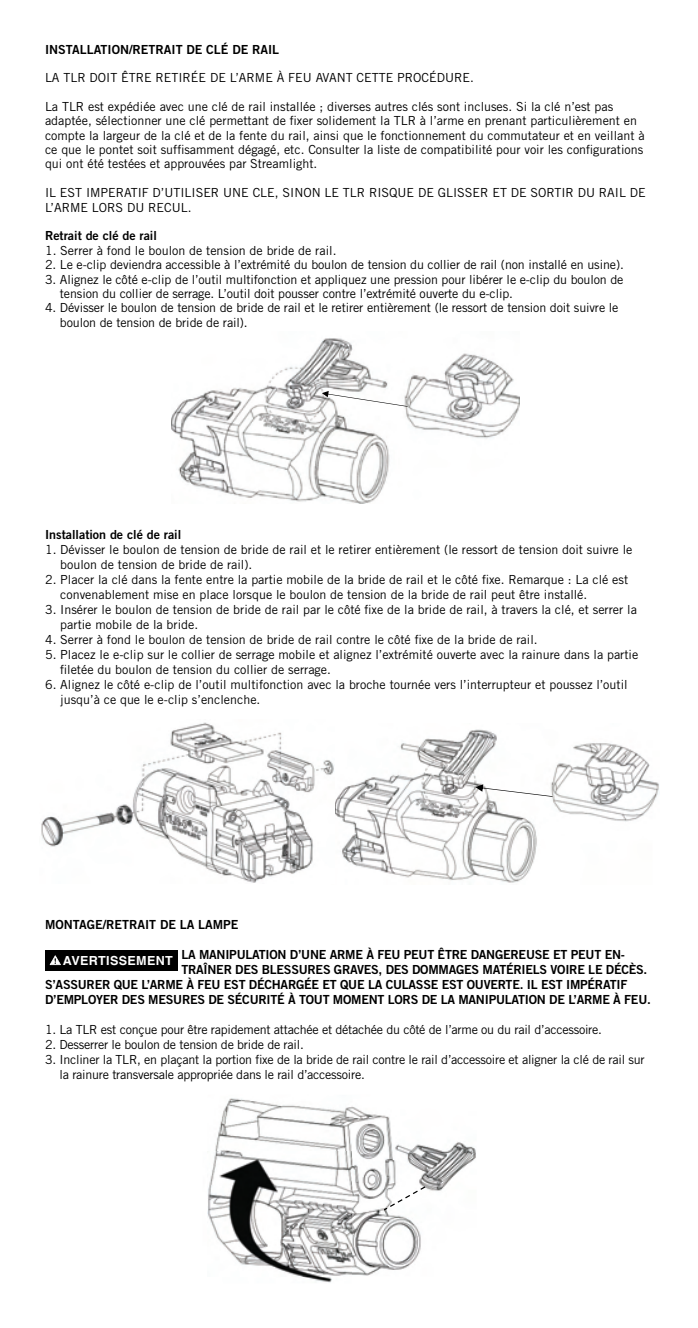
<style>
.page{position:relative;width:698px;height:1328px;background:#fff}
.page>*{position:absolute;margin:0;border:0;box-sizing:border-box;transform-origin:0 0}
.WARNING_BODY{font:12.5px/14.5px "Trade Gothic LT Std";color:#000}
.WARNING_BODY-2{font:12.5px/15px "Trade Gothic LT Std";letter-spacing:-.02em;color:#000}
.WARNING_BODY-3{font:12.5px "Trade Gothic LT Std Bd 2";letter-spacing:-.02em;color:#000}
.WARNING_BODY-4{font:12.5px "Trade Gothic LT Std Bd 2";color:#000}
.t1{font:700 12.5px "Helvetica";letter-spacing:.03em;color:#fff}
</style>
<div class="page">
<div style="left:45px;top:950px;width:133px;height:21px;background:#000"></div>
<svg style="left:50px;top:955px;width:11px;height:10px"></svg>
<img style="left:172px;top:338px;width:347px;height:165px">
<svg style="left:322px;top:391px;width:85px;height:16px"></svg>
<img style="left:335px;top:729px;width:324px;height:154px">
<svg style="left:475px;top:784px;width:77px;height:13px"></svg>
<img style="left:41px;top:722px;width:293px;height:161px">
<img style="left:215px;top:1098px;width:261px;height:178px">
<svg style="left:382px;top:1185px;width:44px;height:26px"></svg>
<img style="left:207px;top:1211px;width:125px;height:72px">
<img style="left:208px;top:1151px;width:143px;height:125px">
<p class="WARNING_BODY-4" style="left:45px;top:42px;width:236px">INSTALLATION/RETRAIT DE CLÉ DE RAIL</p>
<p class="WARNING_BODY" style="left:45px;top:70px;width:430px">LA TLR DOIT ÊTRE RETIRÉE DE L’ARME À FEU AVANT CETTE PROCÉDURE.</p>
<p class="WARNING_BODY" style="left:45px;top:99px;width:601px">La TLR est expédiée avec une clé de rail installée ; diverses autres clés sont incluses. Si la clé n’est pas adaptée, sélectionner une clé permettant de fixer solidement la TLR à l’arme en prenant particulièrement en compte la largeur de la clé et de la fente du rail, ainsi que le fonctionnement du commutateur et en veillant à ce que le pontet soit suffisamment dégagé, etc. Consulter la liste de compatibilité pour voir les configurations qui ont été testées et approuvées par Streamlight.</p>
<p class="WARNING_BODY" style="left:45px;top:185px;width:602px">IL EST IMPERATIF D’UTILISER UNE CLE, SINON LE TLR RISQUE DE GLISSER ET DE SORTIR DU RAIL DE<br>L’ARME LORS DU RECUL.</p>
<p class="WARNING_BODY-4" style="left:45px;top:228px;width:113px">Retrait de clé de rail</p>
<p class="WARNING_BODY" style="left:45px;top:243px;width:293px">1. Serrer à fond le boulon de tension de bride de rail.</p>
<p class="WARNING_BODY" style="left:45px;top:257px;width:580px">2. Le e-clip deviendra accessible à l’extrémité du boulon de tension du collier de rail (non installé en usine).</p>
<p class="WARNING_BODY" style="left:60px;top:272px;width:565px;text-indent:-15px">3. Alignez le côté e-clip de l’outil multifonction et appliquez une pression pour libérer le e-clip du boulon de tension du collier de serrage. L’outil doit pousser contre l’extrémité ouverte du e-clip.</p>
<p class="WARNING_BODY" style="left:60px;top:300px;width:560px;text-indent:-15px">4. Dévisser le boulon de tension de bride de rail et le retirer entièrement (le ressort de tension doit suivre le boulon de tension de bride de rail).</p>
<p class="WARNING_BODY-4" style="left:45px;top:526px;width:138px">Installation de clé de rail</p>
<p class="WARNING_BODY" style="left:60px;top:541px;width:573px;text-indent:-15px">1. Dévisser le boulon de tension de bride de rail et le retirer entièrement (le ressort de tension doit suivre le boulon de tension de bride de rail).</p>
<p class="WARNING_BODY" style="left:60px;top:571px;width:569px;text-indent:-15px">2. Placer la clé dans la fente entre la partie mobile de la bride de rail et le côté fixe. Remarque : La clé est convenablement mise en place lorsque le boulon de tension de la bride de rail peut être installé.</p>
<p class="WARNING_BODY" style="left:60px;top:601px;width:578px;text-indent:-15px">3. Insérer le boulon de tension de bride de rail par le côté fixe de la bride de rail, à travers la clé, et serrer la partie mobile de la bride.</p>
<p class="WARNING_BODY" style="left:45px;top:632px;width:494px">4. Serrer à fond le boulon de tension de bride de rail contre le côté fixe de la bride de rail.</p>
<p class="WARNING_BODY" style="left:60px;top:646px;width:579px;text-indent:-15px">5. Placez le e-clip sur le collier de serrage mobile et alignez l’extrémité ouverte avec la rainure dans la partie filetée du boulon de tension du collier de serrage.</p>
<p class="WARNING_BODY" style="left:60px;top:676px;width:568px;text-indent:-15px">6. Alignez le côté e-clip de l’outil multifonction avec la broche tournée vers l’interrupteur et poussez l’outil jusqu’à ce que le e-clip s’enclenche.</p>
<p class="WARNING_BODY-4" style="left:45px;top:916px;width:195px">MONTAGE/RETRAIT DE LA LAMPE</p>
<p class="WARNING_BODY-3" style="left:181px;top:946px;width:445px">LA MANIPULATION D’UNE ARME À FEU PEUT ÊTRE DANGEREUSE ET PEUT EN-</p>
<p class="WARNING_BODY-3" style="left:181px;top:961px;width:467px">TRAÎNER DES BLESSURES GRAVES, DES DOMMAGES MATÉRIELS VOIRE LE DÉCÈS.</p>
<p class="WARNING_BODY-3" style="left:45px;top:976px;width:583px">S’ASSURER QUE L’ARME À FEU EST DÉCHARGÉE ET QUE LA CULASSE EST OUVERTE. IL EST IMPÉRATIF</p>
<p class="WARNING_BODY-3" style="left:45px;top:991px;width:607px">D’EMPLOYER DES MESURES DE SÉCURITÉ À TOUT MOMENT LORS DE LA MANIPULATION DE L’ARME À FEU.</p>
<p class="WARNING_BODY-2" style="left:45px;top:1021px;width:558px">1. La TLR est conçue pour être rapidement attachée et détachée du côté de l’arme ou du rail d’accessoire.</p>
<p class="WARNING_BODY-2" style="left:45px;top:1036px;width:260px">2. Desserrer le boulon de tension de bride de rail.</p>
<p class="WARNING_BODY-2" style="left:60px;top:1051px;width:586px;text-indent:-15px">3. Incliner la TLR, en plaçant la portion fixe de la bride de rail contre le rail d’accessoire et aligner la clé de rail sur la rainure transversale appropriée dans le rail d’accessoire.</p>
<p class="t1" style="left:63px;top:952px;width:111px">AVERTISSEMENT</p>
</div>
